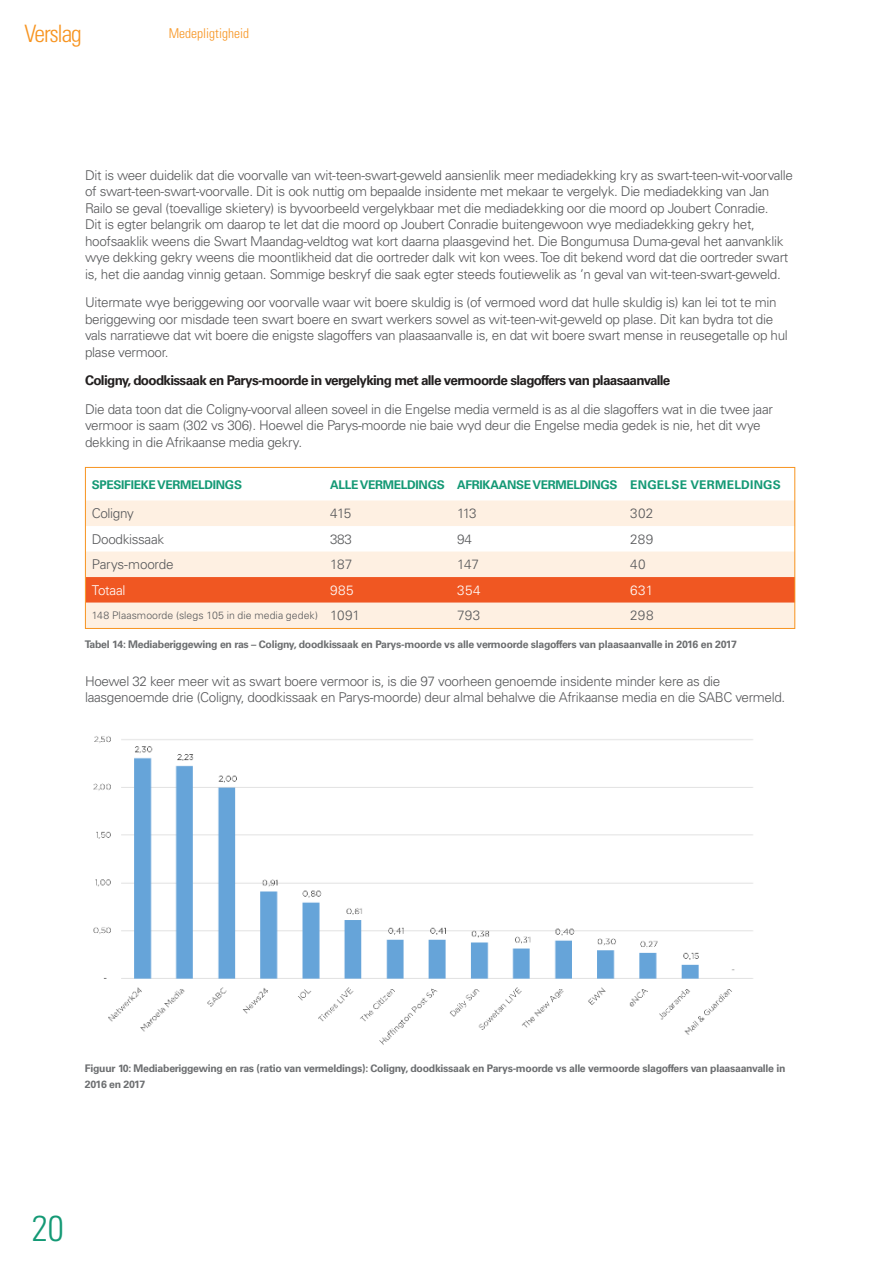
<style>
.page{position:relative;width:893px;height:1263px;background:#fff}
.page>*{position:absolute;margin:0;border:0;box-sizing:border-box;transform-origin:0 0}
.t1{font:300 condensed 36px "Univers LT Std";color:#149975}
.t2{font:300 condensed 24px "Univers LT Std";letter-spacing:-.05em;color:#f79420}
.t3{font:300 13.5px/16.5px "Univers LT Std";letter-spacing:-.025em;color:#57585a}
.t4{font:700 13.5px "Univers LT Std";letter-spacing:-.05em;color:#221f1f}
.t5{font:300 condensed 13.5px "Univers LT Std";color:#f79420}
.t6{font:300 13.5px "Univers LT Std";letter-spacing:-.01em;color:#fff}
.t7{font:700 12px "Univers LT Std";letter-spacing:-.025em;color:#149975}
.t8{font:700 10.5px/16.5px "Univers LT Std";letter-spacing:-.025em;color:#6c6e70}
.t9{font:300 10.5px "Univers LT Std";letter-spacing:.005em;color:#57585a}
.s1{font-size:13.5px}
</style>
<div class="page">
<img style="left:93px;top:736px;width:660px;height:309px">
<svg style="left:87px;top:500px;width:706px;height:127px;fill:#fef0e2"></svg>
<div style="left:87px;top:577px;width:706px;height:25px;background:#f05722"></div>
<div style="left:85px;top:467px;width:710px;height:162px;border:1px solid #f79420"></div>
<h2 class="t2" style="left:25px;top:24px;width:59px">Verslag</h2>
<p class="t5" style="left:169px;top:29px;width:82px">Medepligtigheid</p>
<p class="t3" style="left:85px;top:168px;width:709px">Dit is weer duidelik dat die voorvalle van wit-teen-swart-geweld aansienlik meer mediadekking kry as swart-teen-wit-voorvalle of swart-teen-swart-voorvalle. Dit is ook nuttig om bepaalde insidente met mekaar te vergelyk. Die mediadekking van Jan Railo se geval (toevallige skietery) is byvoorbeeld vergelykbaar met die mediadekking oor die moord op Joubert Conradie.<br>Dit is egter belangrik om daarop te let dat die moord op Joubert Conradie buitengewoon wye mediadekking gekry het, hoofsaaklik weens die Swart Maandag-veldtog wat kort daarna plaasgevind het. Die Bongumusa Duma-geval het aanvanklik wye dekking gekry weens die moontlikheid dat die oortreder dalk wit kon wees. Toe dit bekend word dat die oortreder swart is, het die aandag vinnig getaan. Sommige beskryf die saak egter steeds foutiewelik as ’n geval van wit-teen-swart-geweld.</p>
<p class="t3" style="left:85px;top:295px;width:704px">Uitermate wye beriggewing oor voorvalle waar wit boere skuldig is (of vermoed word dat hulle skuldig is) kan lei tot te min beriggewing oor misdade teen swart boere en swart werkers sowel as wit-teen-wit-geweld op plase. Dit kan bydra tot die vals narratiewe dat wit boere die enigste slagoffers van plaasaanvalle is, en dat wit boere swart mense in reusegetalle op hul plase vermoor.</p>
<p class="t4" style="left:85px;top:375px;width:587px">Coligny, doodkissaak en Parys-moorde in vergelyking met alle vermoorde slagoffers van plaasaanvalle</p>
<p class="t3" style="left:85px;top:402px;width:689px">Die data toon dat die Coligny-voorval alleen soveel in die Engelse media vermeld is as al die slagoffers wat in die twee jaar vermoor is saam (302 vs 306). Hoewel die Parys-moorde nie baie wyd deur die Engelse media gedek is nie, het dit wye dekking in die Afrikaanse media gekry.</p>
<p class="t7" style="left:92px;top:479px;width:152px">SPESIFIEKE VERMELDINGS</p>
<p class="t7" style="left:330px;top:479px;width:452px">ALLE VERMELDINGS AFRIKAANSE VERMELDINGS ENGELSE VERMELDINGS</p>
<p class="t3" style="left:92px;top:506px;width:43px">Coligny</p>
<p class="t3" style="left:330px;top:506px;width:23px">415</p>
<p class="t3" style="left:457px;top:506px;width:21px">113</p>
<p class="t3" style="left:630px;top:506px;width:25px">302</p>
<p class="t3" style="left:92px;top:532px;width:74px">Doodkissaak</p>
<p class="t3" style="left:330px;top:532px;width:23px">383</p>
<p class="t3" style="left:457px;top:532px;width:16px">94</p>
<p class="t3" style="left:630px;top:532px;width:25px">289</p>
<p class="t3" style="left:92px;top:557px;width:83px">Parys-moorde</p>
<p class="t3" style="left:330px;top:557px;width:24px">187</p>
<p class="t3" style="left:457px;top:557px;width:23px">147</p>
<p class="t3" style="left:630px;top:557px;width:17px">40</p>
<p class="t6" style="left:92px;top:585px;width:35px">Totaal</p>
<p class="t6" style="left:330px;top:585px;width:25px">985</p>
<p class="t6" style="left:457px;top:585px;width:25px">354</p>
<p class="t6" style="left:630px;top:585px;width:24px">631</p>
<p class="t9" style="left:92px;top:611px;width:270px">148 Plaasmoorde (slegs 105 in die media gedek) <span class="s1">1091</span></p>
<p class="t3" style="left:457px;top:608px;width:25px">793</p>
<p class="t3" style="left:630px;top:608px;width:25px">298</p>
<p class="t8" style="left:85px;top:636px;width:653px">Tabel 14: Mediaberiggewing en ras – Coligny, doodkissaak en Parys-moorde vs alle vermoorde slagoffers van plaasaanvalle in 2016 en 2017</p>
<p class="t3" style="left:85px;top:674px;width:702px">Hoewel 32 keer meer wit as swart boere vermoor is, is die 97 voorheen genoemde insidente minder kere as die laasgenoemde drie (Coligny, doodkissaak en Parys-moorde) deur almal behalwe die Afrikaanse media en die SABC vermeld.</p>
<p class="t8" style="left:85px;top:1060px;width:702px">Figuur 10: Mediaberiggewing en ras (ratio van vermeldings): Coligny, doodkissaak en Parys-moorde vs alle vermoorde slagoffers van plaasaanvalle in<br>2016 en 2017</p>
<h1 class="t1" style="left:32px;top:1208px;width:33px">20</h1>
</div>
